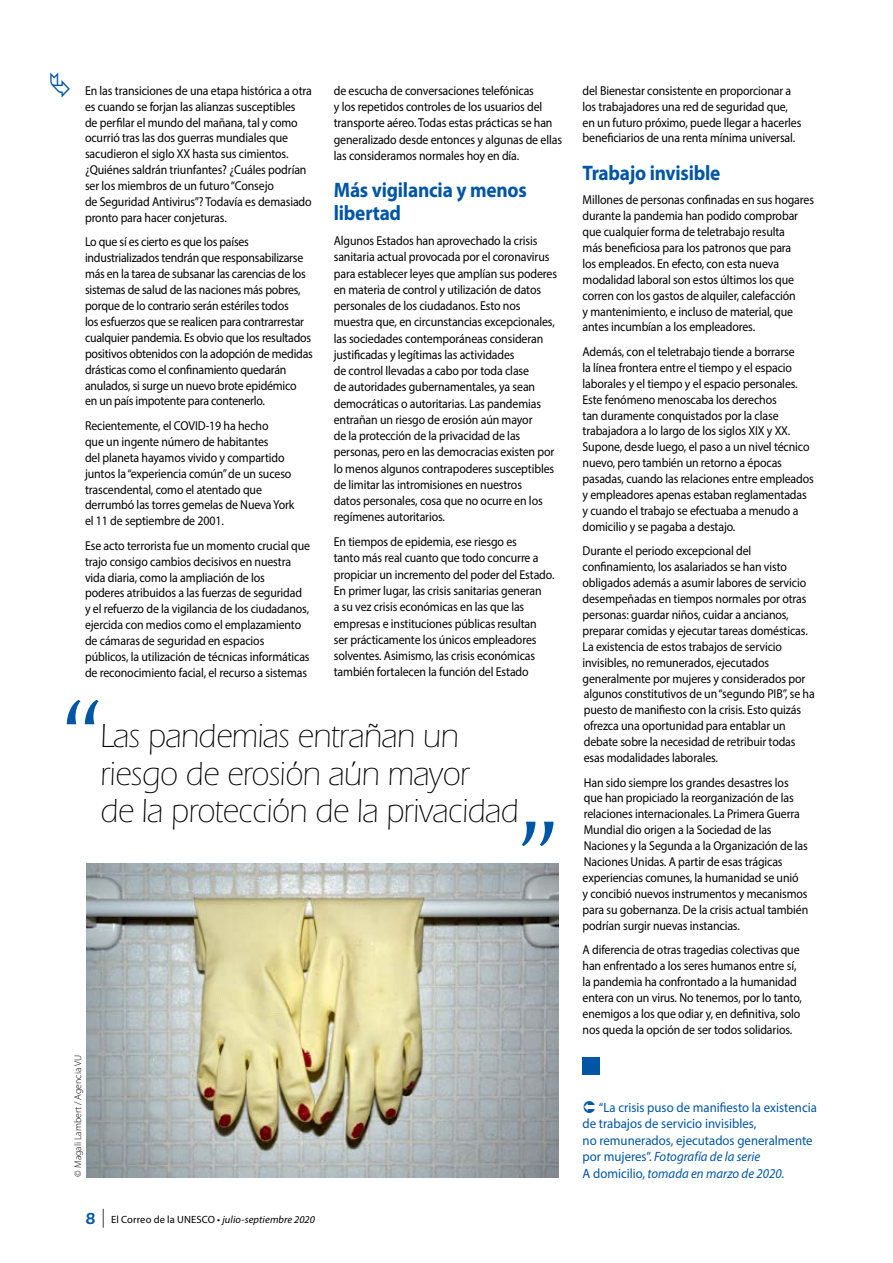
<style>
.page{position:relative;width:893px;height:1263px;background:#fff}
.page>*{position:absolute;margin:0;border:0;box-sizing:border-box;transform-origin:0 0}
.t1{font:300 34.5px/37.5px "ITC Eras Std";letter-spacing:-.01em;color:#000;scale:.92 1}
.t2{font:700 21px/22.8px "Myriad Pro";letter-spacing:-.015em;color:#0056a4;scale:.92 1}
.t3{font:13.5px/16.5px "Myriad Pro";color:#0056a4;scale:.95 1}
.t4{font:12.9px/15.9px "Myriad Pro";letter-spacing:-.01em;color:#000;scale:.92 1}
.t5{font:italic 10.5px "Myriad Pro";letter-spacing:.01em;color:#000}
.t6{font:300 9.75px "Myriad Pro";color:#000}
.s1{font-family:"ITC Eras Std";font-weight:600;font-style:normal;font-size:16.5px;color:#0056a4}
.s2{font-style:normal;font-size:18.9px}
.s3{font-style:normal}
.s4{font-style:italic}
</style>
<div class="page">
<img style="left:86px;top:863px;width:472px;height:315px">
<div style="left:583px;top:1058px;width:17px;height:17px;background:#0056a4"></div>
<svg style="left:67px;top:700px;width:31px;height:24px"></svg>
<svg style="left:522px;top:822px;width:31px;height:24px"></svg>
<p class="t4" style="left:85px;top:82px;width:248px">En las transiciones de una etapa histórica a otra es cuando se forjan las alianzas susceptibles<br>de perfilar el mundo del mañana, tal y como ocurrió tras las dos guerras mundiales que sacudieron el siglo XX hasta sus cimientos. ¿Quiénes saldrán triunfantes? ¿Cuáles podrían ser los miembros de un futuro “Consejo<br>de Seguridad Antivirus”? Todavía es demasiado pronto para hacer conjeturas.</p>
<p class="t4" style="left:85px;top:234px;width:249px">Lo que sí es cierto es que los países industrializados tendrán que responsabilizarse más en la tarea de subsanar las carencias de los sistemas de salud de las naciones más pobres, porque de lo contrario serán estériles todos<br>los esfuerzos que se realicen para contrarrestar cualquier pandemia. Es obvio que los resultados positivos obtenidos con la adopción de medidas drásticas como el confinamiento quedarán anulados, si surge un nuevo brote epidémico<br>en un país impotente para contenerlo.</p>
<p class="t4" style="left:85px;top:417px;width:229px">Recientemente, el COVID-19 ha hecho<br>que un ingente número de habitantes<br>del planeta hayamos vivido y compartido juntos la “experiencia común” de un suceso trascendental, como el atentado que derrumbó las torres gemelas de Nueva York el 11 de septiembre de 2001.</p>
<p class="t4" style="left:85px;top:537px;width:246px">Ese acto terrorista fue un momento crucial que trajo consigo cambios decisivos en nuestra vida diaria, como la ampliación de los<br>poderes atribuidos a las fuerzas de seguridad y el refuerzo de la vigilancia de los ciudadanos, ejercida con medios como el emplazamiento de cámaras de seguridad en espacios públicos, la utilización de técnicas informáticas de reconocimiento facial, el recurso a sistemas</p>
<p class="t4" style="left:334px;top:82px;width:250px">de escucha de conversaciones telefónicas<br>y los repetidos controles de los usuarios del transporte aéreo. Todas estas prácticas se han generalizado desde entonces y algunas de ellas las consideramos normales hoy en día.</p>
<h2 class="t2" style="left:334px;top:178px;width:211px">Más vigilancia y menos libertad</h2>
<p class="t4" style="left:334px;top:232px;width:244px">Algunos Estados han aprovechado la crisis sanitaria actual provocada por el coronavirus para establecer leyes que amplían sus poderes en materia de control y utilización de datos personales de los ciudadanos. Esto nos muestra que, en circunstancias excepcionales, las sociedades contemporáneas consideran justificadas y legítimas las actividades<br>de control llevadas a cabo por toda clase<br>de autoridades gubernamentales, ya sean democráticas o autoritarias. Las pandemias entrañan un riesgo de erosión aún mayor<br>de la protección de la privacidad de las personas, pero en las democracias existen por lo menos algunos contrapoderes susceptibles de limitar las intromisiones en nuestros<br>datos personales, cosa que no ocurre en los regímenes autoritarios.</p>
<p class="t4" style="left:334px;top:534px;width:241px">En tiempos de epidemia, ese riesgo es<br>tanto más real cuanto que todo concurre a propiciar un incremento del poder del Estado.<br>En primer lugar, las crisis sanitarias generan<br>a su vez crisis económicas en las que las empresas e instituciones públicas resultan<br>ser prácticamente los únicos empleadores solventes. Asimismo, las crisis económicas también fortalecen la función del Estado</p>
<h1 class="t1" style="left:100px;top:718px;width:456px">Las pandemias entrañan un riesgo de erosión aún mayor<br>de la protección de la privacidad</h1>
<p class="t6" style="left:73px;top:1177px;width:124px;rotate:-90deg">© Magali Lambert / Agencia VU</p>
<p class="t5" style="left:85px;top:1212px;width:231px"><span class="s1">8</span> <span class="s2">|</span> <span class="s3">El Correo de la UNESCO •</span> julio-septiembre 2020</p>
<p class="t4" style="left:583px;top:82px;width:239px">del Bienestar consistente en proporcionar a los trabajadores una red de seguridad que, en un futuro próximo, puede llegar a hacerles beneficiarios de una renta mínima universal.</p>
<h2 class="t2" style="left:583px;top:161px;width:151px">Trabajo invisible</h2>
<p class="t4" style="left:583px;top:192px;width:253px">Millones de personas confinadas en sus hogares durante la pandemia han podido comprobar que cualquier forma de teletrabajo resulta<br>más beneficiosa para los patronos que para<br>los empleados. En efecto, con esta nueva modalidad laboral son estos últimos los que corren con los gastos de alquiler, calefacción<br>y mantenimiento, e incluso de material, que antes incumbían a los empleadores.</p>
<p class="t4" style="left:583px;top:343px;width:253px">Además, con el teletrabajo tiende a borrarse<br>la línea frontera entre el tiempo y el espacio laborales y el tiempo y el espacio personales.<br>Este fenómeno menoscaba los derechos<br>tan duramente conquistados por la clase trabajadora a lo largo de los siglos XIX y XX.<br>Supone, desde luego, el paso a un nivel técnico nuevo, pero también un retorno a épocas pasadas, cuando las relaciones entre empleados y empleadores apenas estaban reglamentadas y cuando el trabajo se efectuaba a menudo a domicilio y se pagaba a destajo.</p>
<p class="t4" style="left:583px;top:543px;width:254px">Durante el periodo excepcional del confinamiento, los asalariados se han visto obligados además a asumir labores de servicio desempeñadas en tiempos normales por otras personas: guardar niños, cuidar a ancianos, preparar comidas y ejecutar tareas domésticas.<br>La existencia de estos trabajos de servicio invisibles, no remunerados, ejecutados generalmente por mujeres y considerados por algunos constitutivos de un “segundo PIB”, se ha puesto de manifiesto con la crisis. Esto quizás ofrezca una oportunidad para entablar un debate sobre la necesidad de retribuir todas esas modalidades laborales.</p>
<p class="t4" style="left:583px;top:774px;width:247px">Han sido siempre los grandes desastres los que han propiciado la reorganización de las relaciones internacionales. La Primera Guerra Mundial dio origen a la Sociedad de las Naciones y la Segunda a la Organización de las Naciones Unidas. A partir de esas trágicas experiencias comunes, la humanidad se unió<br>y concibió nuevos instrumentos y mecanismos para su gobernanza. De la crisis actual también podrían surgir nuevas instancias.</p>
<p class="t4" style="left:583px;top:941px;width:240px">A diferencia de otras tragedias colectivas que han enfrentado a los seres humanos entre sí, la pandemia ha confrontado a la humanidad entera con un virus. No tenemos, por lo tanto, enemigos a los que odiar y, en definitiva, solo nos queda la opción de ser todos solidarios.</p>
<p class="t3" style="left:583px;top:1099px;width:248px;text-indent:16px">“La crisis puso de manifiesto la existencia de trabajos de servicio invisibles,<br>no remunerados, ejecutados generalmente por mujeres”. <span class="s4">Fotografía de la serie<br></span>A domicilio, <span class="s4">tomada en marzo de 2020.</span></p>
</div>
